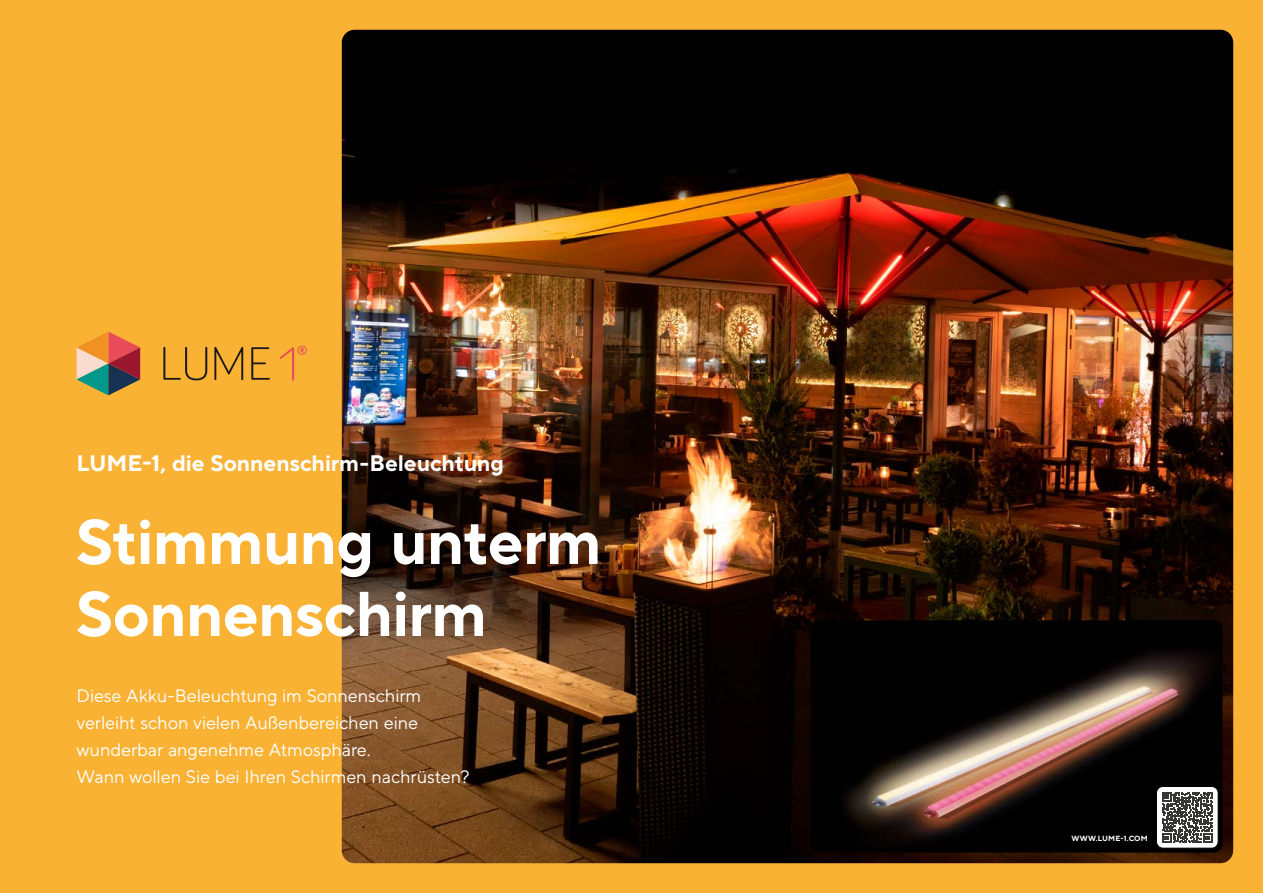
<style>
.page{position:relative;width:1263px;height:893px;background:#f9b234}
.page>*{position:absolute;margin:0;border:0;box-sizing:border-box;transform-origin:0 0}
.t1{font:700 63px/72px "TT Norms Pro";letter-spacing:-.01em;color:#fff}
.t2{font:700 22.5px "TT Norms Pro";letter-spacing:-.005em;color:#fff}
.t3{font:18px/27px "TT Norms Pro";letter-spacing:-.005em;color:#fff}
.t4{font:700 7.5px "TT Norms Pro";letter-spacing:.015em;color:#fff}
</style>
<div class="page">
<img style="left:342px;top:30px;width:891px;height:833px">
<svg style="left:280px;top:346px;width:27px;height:35px"></svg>
<svg style="left:163px;top:347px;width:44px;height:33px"></svg>
<svg style="left:214px;top:347px;width:29px;height:33px"></svg>
<svg style="left:251px;top:347px;width:19px;height:33px"></svg>
<svg style="left:77px;top:332px;width:63px;height:63px"></svg>
<img style="left:810px;top:620px;width:412px;height:233px">
<div style="left:1156px;top:786px;width:62px;height:62px;background:#fff;border-radius:6px"></div>
<svg style="left:1162px;top:792px;width:51px;height:51px"></svg>
<div style="left:1156px;top:786px;width:62px;height:62px;border:1px solid #000;border-radius:6px"></div>
<p class="t2" style="left:76px;top:448px;width:429px">LUME-1, die Sonnenschirm-Beleuchtung</p>
<h1 class="t1" style="left:76px;top:504px;width:527px">Stimmung unterm<br>Sonnenschirm</h1>
<p class="t3" style="left:77px;top:681px;width:395px">Diese Akku-Beleuchtung im Sonnenschirm verleiht schon vielen Außenbereichen eine wunderbar angenehme Atmosphäre.<br>Wann wollen Sie bei Ihren Schirmen nachrüsten?</p>
<p class="t4" style="left:1071px;top:833px;width:78px">WWW.LUME-1.COM</p>
</div>
